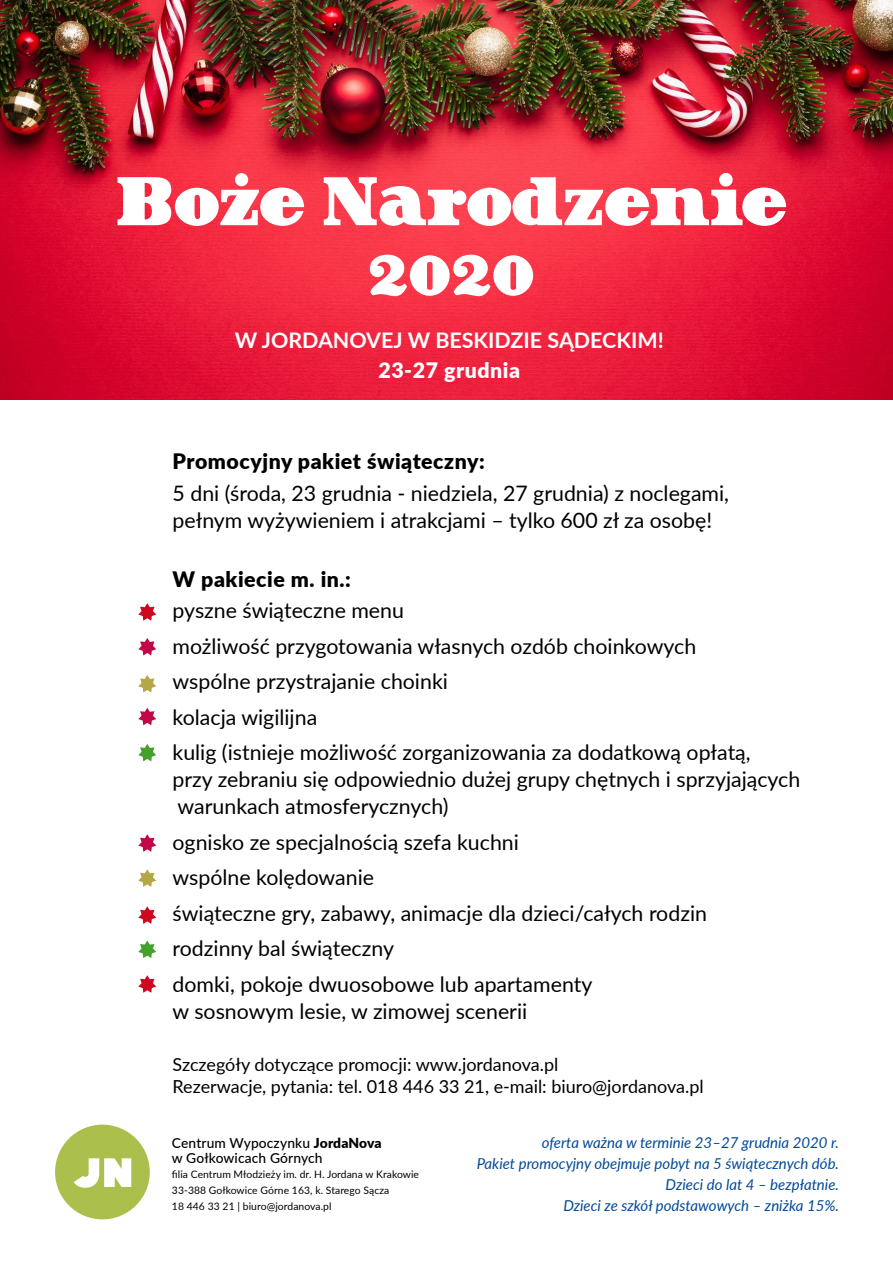
<style>
.page{position:relative;width:893px;height:1263px;background:#fff}
.page>*{position:absolute;margin:0;border:0;box-sizing:border-box;transform-origin:0 0}
.t1{font:69px "Decorattio";letter-spacing:-.025em;color:#fff}
.t2{font:700 21.45px "Lato";color:#fff}
.t3{font:21.3px/35.5px "Lato";color:#000}
.t4{font:900 21.3px "Lato";letter-spacing:.025em;color:#000}
.t5{font:900 21.3px "Lato";letter-spacing:.025em;color:#fff}
.t6{font:18px/22.5px "Lato";color:#000}
.t7{font:italic 15px/21px "Lato";color:#004a99;text-align:right}
.t8{font:500 13.8px/15.5px "Lato";letter-spacing:.01em;color:#000}
.t9{font:10.35px/15.5px "Lato";letter-spacing:.005em;color:#000}
.s1{font-weight:900}
</style>
<div class="page">
<img style="left:0;top:0;width:893px;height:400px">
<svg style="left:55px;top:1124px;width:95px;height:95px"></svg>
<svg style="left:138px;top:638px;width:18px;height:17px"></svg>
<svg style="left:138px;top:603px;width:18px;height:18px"></svg>
<svg style="left:138px;top:675px;width:18px;height:17px"></svg>
<svg style="left:138px;top:708px;width:18px;height:17px"></svg>
<svg style="left:138px;top:906px;width:18px;height:18px"></svg>
<svg style="left:138px;top:975px;width:18px;height:18px"></svg>
<svg style="left:138px;top:744px;width:18px;height:17px"></svg>
<svg style="left:138px;top:834px;width:18px;height:18px"></svg>
<svg style="left:138px;top:869px;width:18px;height:18px"></svg>
<svg style="left:138px;top:940px;width:18px;height:18px"></svg>
<h1 class="t1" style="left:115px;top:172px;width:675px">Boze Narodzenie</h1>
<h1 class="t1" style="left:234px;top:133px;width:17px">.</h1>
<h1 class="t1" style="left:368px;top:242px;width:168px">2020</h1>
<p class="t2" style="left:235px;top:324px;width:430px">W JORDANOVEJ W BESKIDZIE SĄDECKIM!</p>
<p class="t5" style="left:378px;top:354px;width:143px">23-27 grudnia</p>
<p class="t4" style="left:173px;top:446px;width:314px">Promocyjny pakiet świąteczny:</p>
<p class="t3" style="left:173px;top:479px;width:558px;line-height:27px">5 dni (środa, 23 grudnia - niedziela, 27 grudnia) z noclegami, pełnym wyżywieniem i atrakcjami – tylko 600 zł za osobę!</p>
<p class="t4" style="left:173px;top:563px;width:180px">W pakiecie m. in.:</p>
<p class="t3" style="left:173px;top:592px;width:580px">pyszne świąteczne menu<br>możliwość przygotowania własnych ozdób choinkowych wspólne przystrajanie choinki<br>kolacja wigilijna<br>kulig (istnieje możliwość zorganizowania za dodatkową opłatą,</p>
<p class="t3" style="left:173px;top:765px;width:629px;line-height:27px">przy zebraniu się odpowiednio dużej grupy chętnych i sprzyjających warunkach atmosferycznych)</p>
<p class="t3" style="left:173px;top:823px;width:536px">ognisko ze specjalnością szefa kuchni<br>wspólne kolędowanie<br>świąteczne gry, zabawy, animacje dla dzieci/całych rodzin rodzinny bal świąteczny<br>domki, pokoje dwuosobowe lub apartamenty</p>
<p class="t3" style="left:173px;top:992px;width:356px">w sosnowym lesie, w zimowej scenerii</p>
<p class="t6" style="left:173px;top:1052px;width:533px">Szczegóły dotyczące promocji: www.jordanova.pl<br>Rezerwacje, pytania: tel. 018 446 33 21, e-mail: biuro@jordanova.pl</p>
<p class="t8" style="left:172px;top:1134px;width:211px">Centrum Wypoczynku <span class="s1">JordaNova </span>w Gołkowicach Górnych</p>
<p class="t9" style="left:172px;top:1166px;width:249px">filia Centrum Młodzieży im. dr. H. Jordana w Krakowie<br>33-388 Gołkowice Górne 163, k. Starego Sącza<br>18 446 33 21 | biuro@jordanova.pl</p>
<p class="t7" style="left:477px;top:1131px;width:364px">oferta ważna w terminie 23–27 grudnia 2020 r.<br>Pakiet promocyjny obejmuje pobyt na 5 świątecznych dób.<br>Dzieci do lat 4 – bezpłatnie.<br>Dzieci ze szkół podstawowych – zniżka 15%.</p>
</div>
